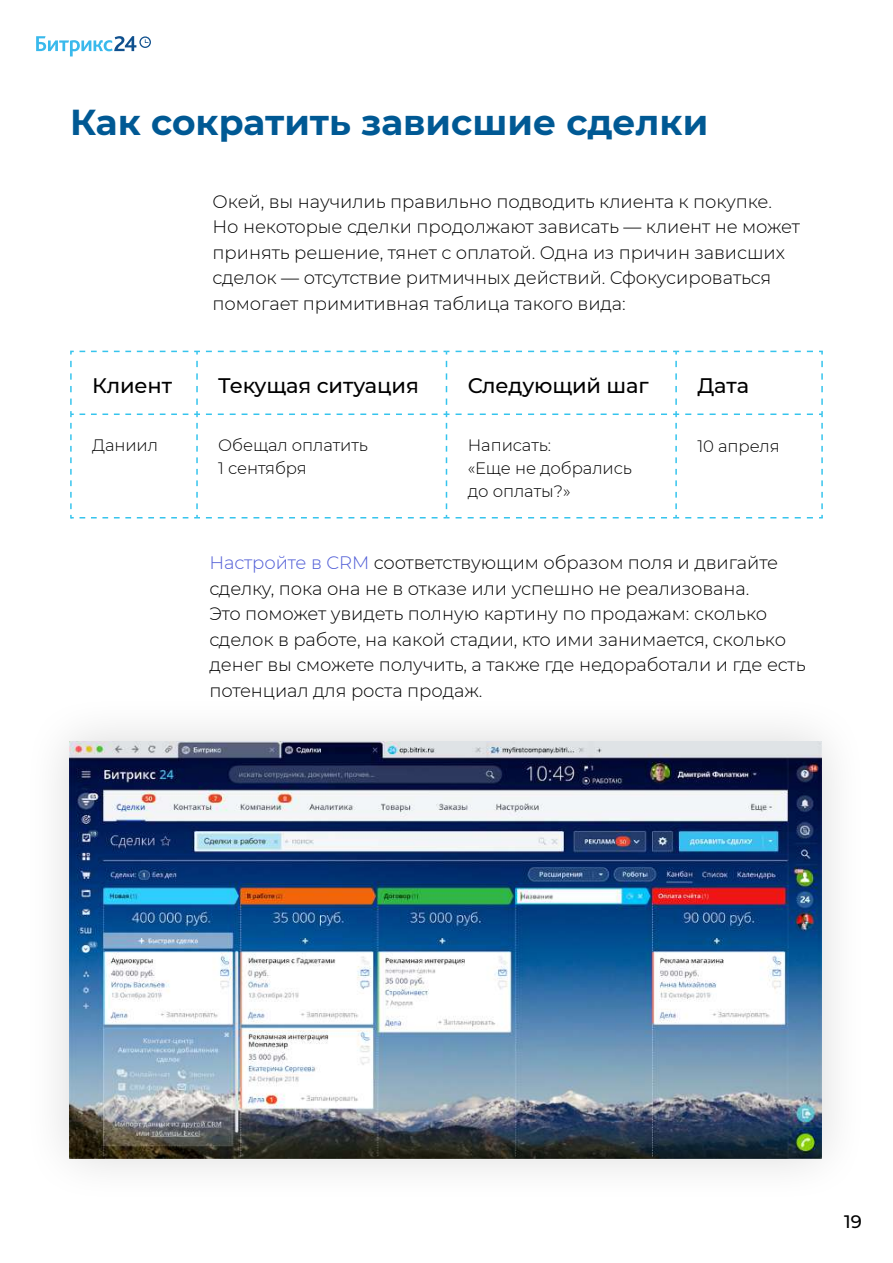
<style>
.page{position:relative;width:893px;height:1263px;background:#fff}
.page>*{position:absolute;margin:0;border:0;box-sizing:border-box;transform-origin:0 0}
.t1{font:700 36px "Montserrat";color:#005994}
.t2{font:500 21px "Montserrat";letter-spacing:-.005em;color:#000}
.t3{font:300 18px/25.5px "Montserrat";letter-spacing:-.005em;color:#000}
.t4{font:500 18px "Montserrat";color:#000}
.t5{font:300 16.5px/22.5px "Montserrat";letter-spacing:-.005em;color:#000}
.s1{color:#4f5cd6}
</style>
<div class="page">
<svg style="left:36px;top:36px;width:100px;height:20px"></svg>
<div style="left:139px;top:36px;width:12px;height:12px;border:1px solid #0f508e;border-radius:50%"></div>
<svg style="left:206px;top:351px;width:243px;height:54px"></svg>
<svg style="left:456px;top:350px;width:367px;height:55px"></svg>
<svg style="left:206px;top:411px;width:243px;height:98px"></svg>
<svg style="left:456px;top:411px;width:223px;height:98px"></svg>
<svg style="left:685px;top:411px;width:138px;height:98px"></svg>
<svg style="left:70px;top:350px;width:130px;height:169px"></svg>
<svg style="left:206px;top:515px;width:243px;height:3px"></svg>
<svg style="left:456px;top:515px;width:367px;height:4px"></svg>
<div style="left:21px;top:693px;width:848px;height:512px;background:#fbfbfb"></div>
<img style="left:69px;top:741px;width:753px;height:417px">
<h1 class="t1" style="left:70px;top:96px;width:640px">Как сократить зависшие сделки</h1>
<p class="t3" style="left:213px;top:188px;width:589px">Окей, вы научилиь правильно подводить клиента к покупке.<br>Но некоторые сделки продолжают зависать — клиент не может принять решение, тянет с оплатой. Одна из причин зависших сделок — отсутствие ритмичных действий. Сфокусироваться помогает примитивная таблица такого вида:</p>
<p class="t2" style="left:92px;top:371px;width:82px">Клиент</p>
<p class="t2" style="left:218px;top:371px;width:202px">Текущая ситуация</p>
<p class="t2" style="left:468px;top:371px;width:183px">Следующий шаг</p>
<p class="t2" style="left:697px;top:371px;width:53px">Дата</p>
<p class="t5" style="left:92px;top:434px;width:67px">Даниил</p>
<p class="t5" style="left:218px;top:434px;width:151px">Обещал оплатить<br>1 сентября</p>
<p class="t5" style="left:468px;top:434px;width:166px">Написать:<br>«Еще не добрались до оплаты?»</p>
<p class="t5" style="left:697px;top:434px;width:84px">10 апреля</p>
<p class="t3" style="left:209px;top:549px;width:598px"><span class="s1">Настройте в CRM</span> соответствующим образом поля и двигайте сделку, пока она не в отказе или успешно не реализована.<br>Это поможет увидеть полную картину по продажам: сколько сделок в работе, на какой стадии, кто ими занимается, сколько денег вы сможете получить, а также где недоработали и где есть потенциал для роста продаж.</p>
<p class="t4" style="left:844px;top:1209px;width:19px">19</p>
</div>
